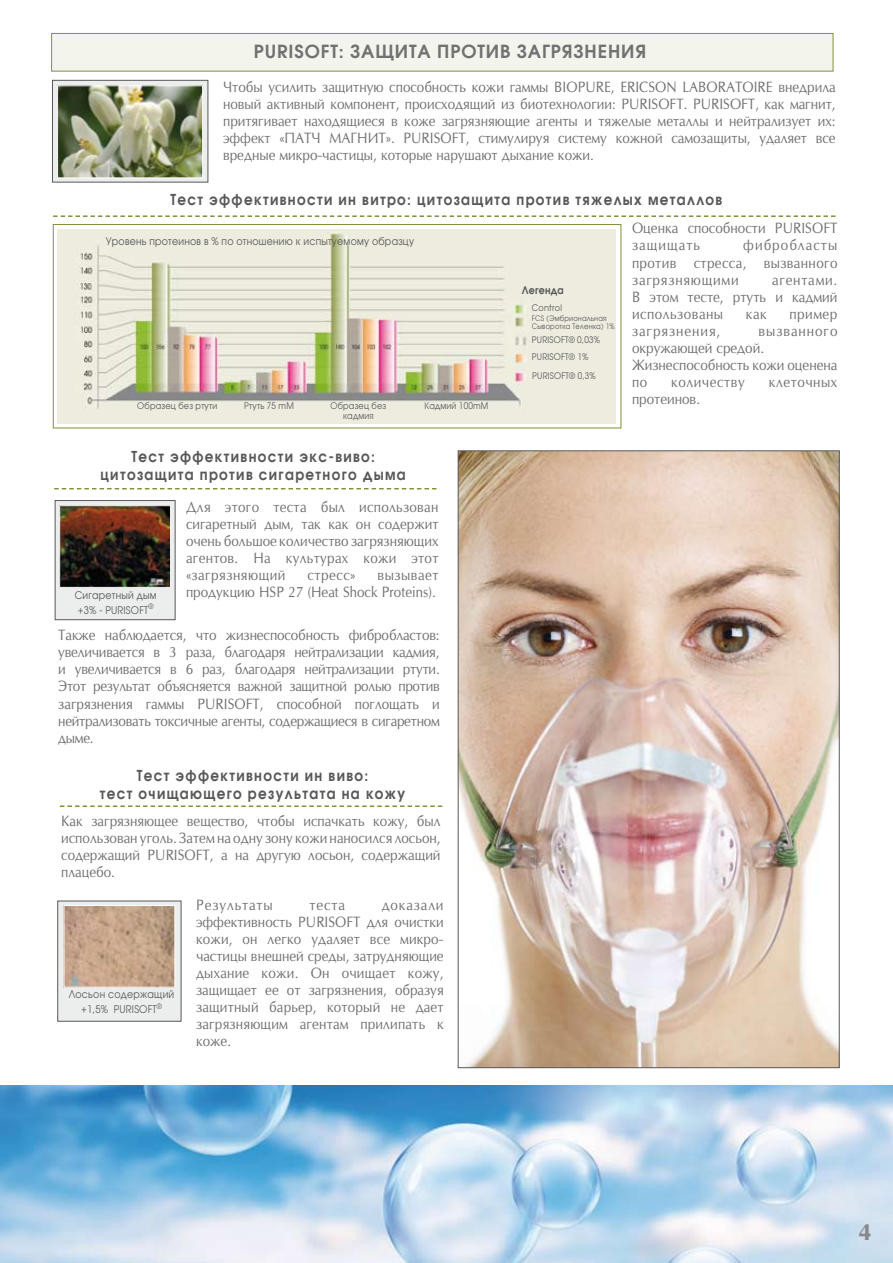
<style>
.page{position:relative;width:893px;height:1263px;background:#fff}
.page>*{position:absolute;margin:0;border:0;box-sizing:border-box;transform-origin:0 0}
.t1{font:700 22.5px "Opium New";color:#87888a}
.t2{font:18px "Avant Garde Gothic Dm ITC";letter-spacing:.05em;color:#707173}
.t3{font:15px/18px "Avant Garde Gothic Dm ITC";letter-spacing:.1em;color:#58585a;text-align:center;scale:.9 1}
.t4{font:14.25px/17.1px "Opium New";color:#707173;text-align:justify;scale:.9 1}
.t5{font:14.25px "Opium New";letter-spacing:.07em;color:#707173;scale:.9 1}
.t6{font:14.25px "Opium New";letter-spacing:.04em;color:#707173;scale:.9 1}
.t7{font:10.5px/15px "Avant Garde Gothic Bk ITC";letter-spacing:.025em;color:#58585a;text-align:center;scale:.9 1}
.t8{font:10.5px "Avant Garde Gothic Dm ITC";letter-spacing:.025em;color:#58585a;scale:.9 1}
.t9{font:9px/10.5px "Avant Garde Gothic Bk ITC";letter-spacing:.025em;color:#58585a;text-align:center;scale:.9 1}
.t10{font:7.5px/7.5px "Avant Garde Gothic Bk ITC";letter-spacing:.025em;color:#58585a;scale:.9 1}
</style>
<div class="page">
<div style="left:52px;top:33px;width:781px;height:38px;background:#f3f4eb"></div>
<div style="left:51px;top:33px;width:782px;height:39px;border:1px solid #82913a"></div>
<img style="left:1px;top:1086px;width:892px;height:177px">
<div style="left:52px;top:80px;width:156px;height:102px;background:#eceded;border:1px solid #58585a"></div>
<img style="left:59px;top:87px;width:142px;height:89px">
<div style="left:57px;top:85px;width:146px;height:93px;border:1px solid #fff"></div>
<svg style="left:53px;top:215px;width:783px;height:2px"></svg>
<img style="left:58px;top:229px;width:558px;height:194px">
<div style="left:53px;top:224px;width:568px;height:204px;border:1px solid #82913a"></div>
<svg style="left:54px;top:488px;width:382px;height:1px"></svg>
<div style="left:55px;top:500px;width:121px;height:120px;background:#eceded;border:1px solid #58585a"></div>
<img style="left:61px;top:507px;width:108px;height:79px">
<div style="left:59px;top:505px;width:112px;height:83px;border:1px solid #fff"></div>
<svg style="left:60px;top:805px;width:382px;height:2px"></svg>
<div style="left:57px;top:901px;width:124px;height:120px;background:#eceded"></div>
<img style="left:66px;top:907px;width:107px;height:78px">
<div style="left:64px;top:905px;width:111px;height:82px;border:1px solid #fff"></div>
<img style="left:460px;top:452px;width:378px;height:614px">
<p class="t2" style="left:254px;top:40px;width:394px">PURISOFT: ЗАЩИТА ПРОТИВ ЗАГРЯЗНЕНИЯ</p>
<p class="t4" style="left:223px;top:78px;width:682px">Чтобы усилить защитную способность кожи гаммы BIOPURE, ЕRICSON LABORATOIRE внедрила новый активный компонент, происходящий из биотехнологии: PURISOFT. PURISOFT, как магнит, притягивает находящиеся в коже загрязняющие агенты и тяжелые металлы и нейтрализует их: эффект «ПАТЧ маг</p>
<p class="t4" style="left:223px;top:129px;width:682px;text-indent:134px">нит». PURISOFT, стимулируя систему кожной самозащиты, удаляет все вредные микро-частицы, которые нарушают дыхание кожи.</p>
<p class="t3" style="left:170px;top:191px;width:615px">Тест эффективности ин витро: цитозащита против тяжелых металлов</p>
<p class="t4" style="left:632px;top:220px;width:230px">Оценка способности PURISOFT защищать</p>
<p class="t7" style="left:106px;top:233px;width:344px">Уровень протеинов в % по отношению к испытуемому образцу</p>
<p class="t4" style="left:632px;top:237px;width:230px;text-indent:111px">фибробласты против стресса, вызванного загрязняющими</p>
<p class="t4" style="left:632px;top:271px;width:230px;text-indent:140px">агентами.<br>В этом тесте, ртуть и кадмий использованы</p>
<p class="t8" style="left:522px;top:283px;width:48px">Легенда</p>
<p class="t9" style="left:532px;top:302px;width:35px">Control</p>
<p class="t10" style="left:532px;top:315px;width:94px">FCS (Эмбриональная<br>Сыворотка Теленка) 1%</p>
<p class="t4" style="left:746px;top:305px;width:25px">как</p>
<p class="t4" style="left:789px;top:305px;width:55px">пример</p>
<p class="t4" style="left:632px;top:322px;width:230px;text-align:left;text-indent:127px">вызванного окружающей средой.<br>Жизнеспособность кожи оценена по</p>
<p class="t5" style="left:632px;top:322px;width:100px">загрязнения,</p>
<p class="t9" style="left:532px;top:334px;width:77px">PURISOFT® 0,03%</p>
<p class="t9" style="left:532px;top:348px;width:72px;line-height:18.5px;text-align:left">PURISOFT® 1%<br>PURISOFT® 0,3%</p>
<p class="t6" style="left:671px;top:373px;width:83px">количеству</p>
<p class="t6" style="left:769px;top:373px;width:78px">клеточных</p>
<p class="t4" style="left:632px;top:391px;width:77px">протеинов.</p>
<p class="t9" style="left:137px;top:400px;width:90px">Образец без ртути</p>
<p class="t9" style="left:244px;top:400px;width:57px">Ртуть 75 mM</p>
<p class="t9" style="left:330px;top:400px;width:64px">Образец без кадмия</p>
<p class="t9" style="left:424px;top:400px;width:73px">Кадмий 100mM</p>
<p class="t3" style="left:101px;top:448px;width:341px">Тест эффективности экс-виво: цитозащита против сигаретного дыма</p>
<p class="t4" style="left:186px;top:498px;width:282px">Для этого теста был использован сигаретный дым, так как он содержит очень большое количество загрязняющих агентов. Н а культурах кожи этот «загрязняющий</p>
<p class="t4" style="left:186px;top:567px;width:282px;text-align:right">вызывает<br>продукцию HSP 27 (Heat Shock Proteins).</p>
<p class="t4" style="left:58px;top:626px;width:425px">Также наблюдается, что жизнеспособность фибробластов: увеличивается в 3 раза, благодаря нейтрализации кадмия, и увеличивается в 6 раз, благодаря нейтрализации ртути.<br>Этот результат объясняется важной защитной ролью против загрязнения гаммы PURISOFT, способной поглощать и нейтрализовать токсичные агенты, содержащиеся в сигаретном дыме.</p>
<p class="t4" style="left:308px;top:567px;width:55px">стресс»</p>
<p class="t7" style="left:75px;top:587px;width:92px;text-align:left">Сигаретный дым +3% - PURISOFT<sup>®</sup></p>
<p class="t3" style="left:100px;top:767px;width:341px">Тест эффективности ин виво:<br>тест очищающего результата на кожу</p>
<p class="t4" style="left:61px;top:812px;width:423px">Как загрязняющее вещество, чтобы испачкать кожу, был использован уголь. Затем на одну зону кожи наносился лосьон, содержащий PURISOFT, а на другую лосьон, содержащий плацебо.</p>
<p class="t7" style="left:69px;top:987px;width:119px">Лосьон содержащий +1,5% PURISOFT<sup>®</sup></p>
<p class="t5" style="left:196px;top:895px;width:87px">Результаты</p>
<p class="t4" style="left:309px;top:896px;width:41px">теста</p>
<p class="t4" style="left:196px;top:896px;width:277px;text-indent:186px">доказали эффективность PURISOFT для очистки кожи, он легко удаляет все микро&shy;частицы внешней среды, затрудняющие дыхание кожи. Он очищает кожу, защищает ее от загрязнения, образуя защитный барьер, который не дает загрязняющим агентам прилипать к коже.</p>
<h1 class="t1" style="left:858px;top:1219px;width:15px">4</h1>
</div>
